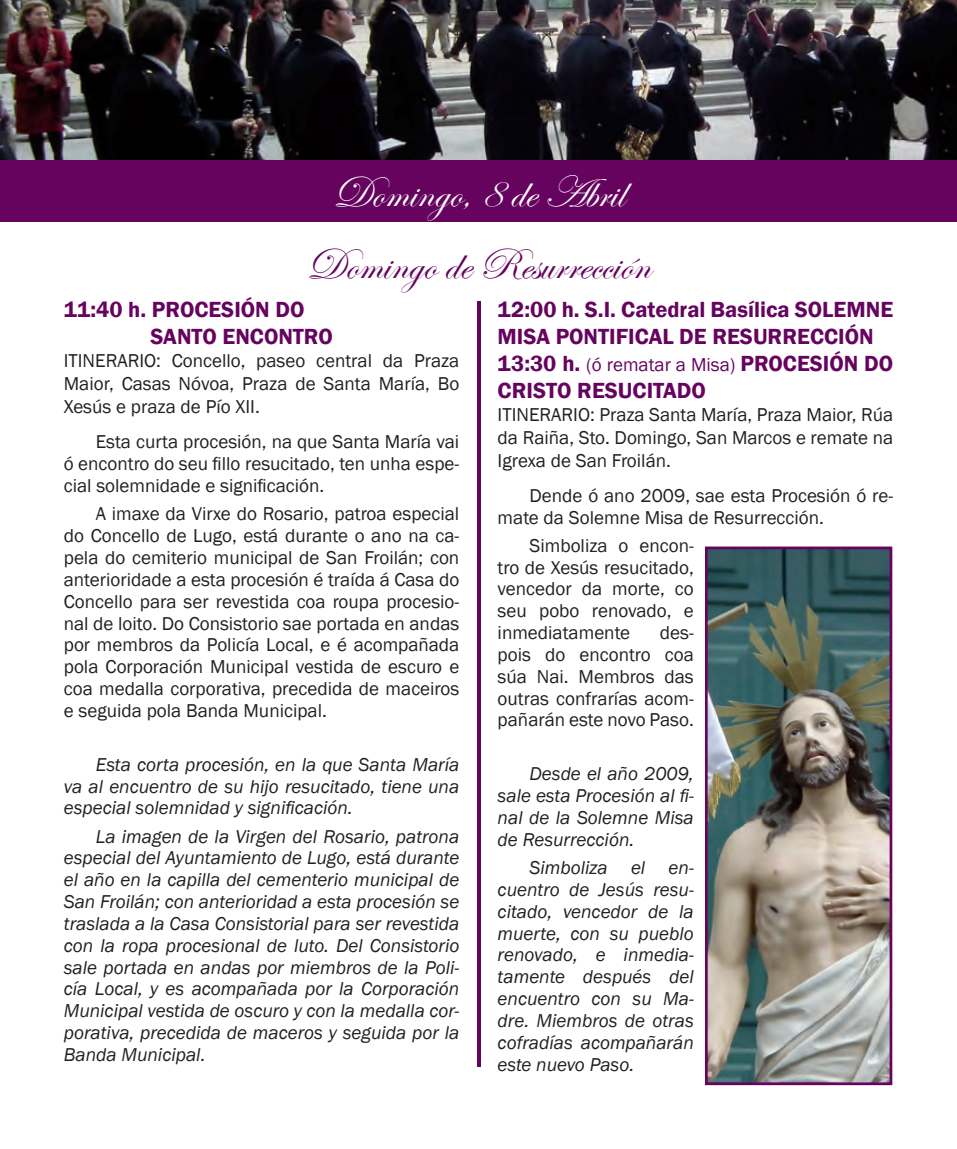
<style>
.page{position:relative;width:957px;height:1149px;background:#fff}
.page>*{position:absolute;margin:0;border:0;box-sizing:border-box;transform-origin:0 0}
.t1{font:45px "Edwardian Script ITC";color:#65035f}
.t2{font:45px "Edwardian Script ITC";color:#fff}
.t3{font:600 22.5px/27px "Franklin Gothic";color:#65035f}
.t4{font:19.12px/21.8px "Franklin Gothic";color:#231f20;text-align:justify}
.t5{font:italic 19.12px/21.8px "Franklin Gothic";color:#231f20;text-align:justify}
.s1{font-weight:400;font-size:19.12px}
</style>
<div class="page">
<img style="left:0;top:0;width:957px;height:161px">
<div style="left:0;top:161px;width:957px;height:61px;background:#65035f"></div>
<img style="left:709px;top:550px;width:179px;height:530px">
<div style="left:705px;top:546px;width:187px;height:538px;border:3px solid #65035f"></div>
<hr style="left:477px;top:301px;width:3px;height:765px;background:#65035f">
<p class="t2" style="left:333px;top:167px;width:292px">Domingo, 8 de Abril</p>
<p class="t1" style="left:307px;top:239px;width:345px">Domingo de Resurrección</p>
<p class="t3" style="left:64px;top:296px;width:242px">11:40 h. PROCESIÓN DO</p>
<p class="t3" style="left:150px;top:323px;width:184px">SANTO ENCONTRO</p>
<p class="t4" style="left:64px;top:349px;width:397px;line-height:22.9px">ITINERARIO: Concello, paseo central da Praza Maior, Casas Nóvoa, Praza de Santa María, Bo Xesús e praza de Pío XII.</p>
<p class="t4" style="left:64px;top:431px;width:397px;text-indent:32px">Esta curta procesión, na que Santa María vai ó encontro do seu fillo resucitado, ten unha espe&shy;cial solemnidade e significación.</p>
<p class="t4" style="left:64px;top:503px;width:397px;text-indent:32px">A imaxe da Virxe do Rosario, patroa especial do Concello de Lugo, está durante o ano na ca&shy;pela do cemiterio municipal de San Froilán; con anterioridade a esta procesión é traída á Casa do Concello para ser revestida coa roupa procesio&shy;nal de loito. Do Consistorio sae portada en andas por membros da Policía Local, e é acompañada pola Corporación Municipal vestida de escuro e coa medalla corporativa, precedida de maceiros e seguida pola Banda Municipal.</p>
<p class="t5" style="left:64px;top:753px;width:397px;text-indent:32px">Esta corta procesión, en la que Santa María va al encuentro de su hijo resucitado, tiene una especial solemnidad y significación.</p>
<p class="t5" style="left:64px;top:825px;width:397px;text-indent:32px">La imagen de la Virgen del Rosario, patrona especial del Ayuntamiento de Lugo, está durante el año en la capilla del cementerio municipal de San Froilán; con anterioridad a esta procesión se traslada a la Casa Consistorial para ser revestida con la ropa procesional de luto. Del Consistorio sale portada en andas por miembros de la Poli&shy;cía Local, y es acompañada por la Corporación Municipal vestida de oscuro y con la medalla cor&shy;porativa, precedida de maceros y seguida por la Banda Municipal.</p>
<p class="t3" style="left:497px;top:296px;width:397px">12:00 h. S.I. Catedral Basílica SOLEMNE<br>MISA PONTIFICAL DE RESURRECCIÓN</p>
<p class="t3" style="left:497px;top:350px;width:397px">13:30 h. <span class="s1">(ó rematar a Misa)</span> PROCESIÓN DO<br>CRISTO RESUCITADO</p>
<p class="t4" style="left:497px;top:403px;width:397px;line-height:22.9px">ITINERARIO: Praza Santa María, Praza Maior, Rúa da Raiña, Sto. Domingo, San Marcos e remate na Igrexa de San Froilán.</p>
<p class="t4" style="left:498px;top:484px;width:397px;text-indent:32px">Dende ó ano 2009, sae esta Procesión ó re&shy;mate da Solemne Misa de Resurrección.</p>
<p class="t4" style="left:497px;top:534px;width:198px;text-indent:32px">Simboliza o encon&shy;tro de Xesús resucitado, vencedor da morte, co seu pobo renovado, e inmediatamente</p>
<p class="t4" style="left:497px;top:622px;width:198px;text-indent:162px">des&shy;pois do encontro coa súa Nai. Membros das outras confrarías acom&shy;pañarán este novo Paso.</p>
<p class="t5" style="left:497px;top:763px;width:198px;text-indent:32px">Desde el año 2009, sale esta Procesión al fi&shy;nal de la Solemne Misa de Resurrección.</p>
<p class="t5" style="left:497px;top:856px;width:198px;text-indent:32px">Simboliza el en&shy;cuentro de Jesús resu&shy;citado, vencedor de la muerte, con su pueblo renovado, e inmedia&shy;tamente después del encuentro con su Ma&shy;dre. Miembros de otras cofradías acompañarán este nuevo Paso.</p>
</div>
